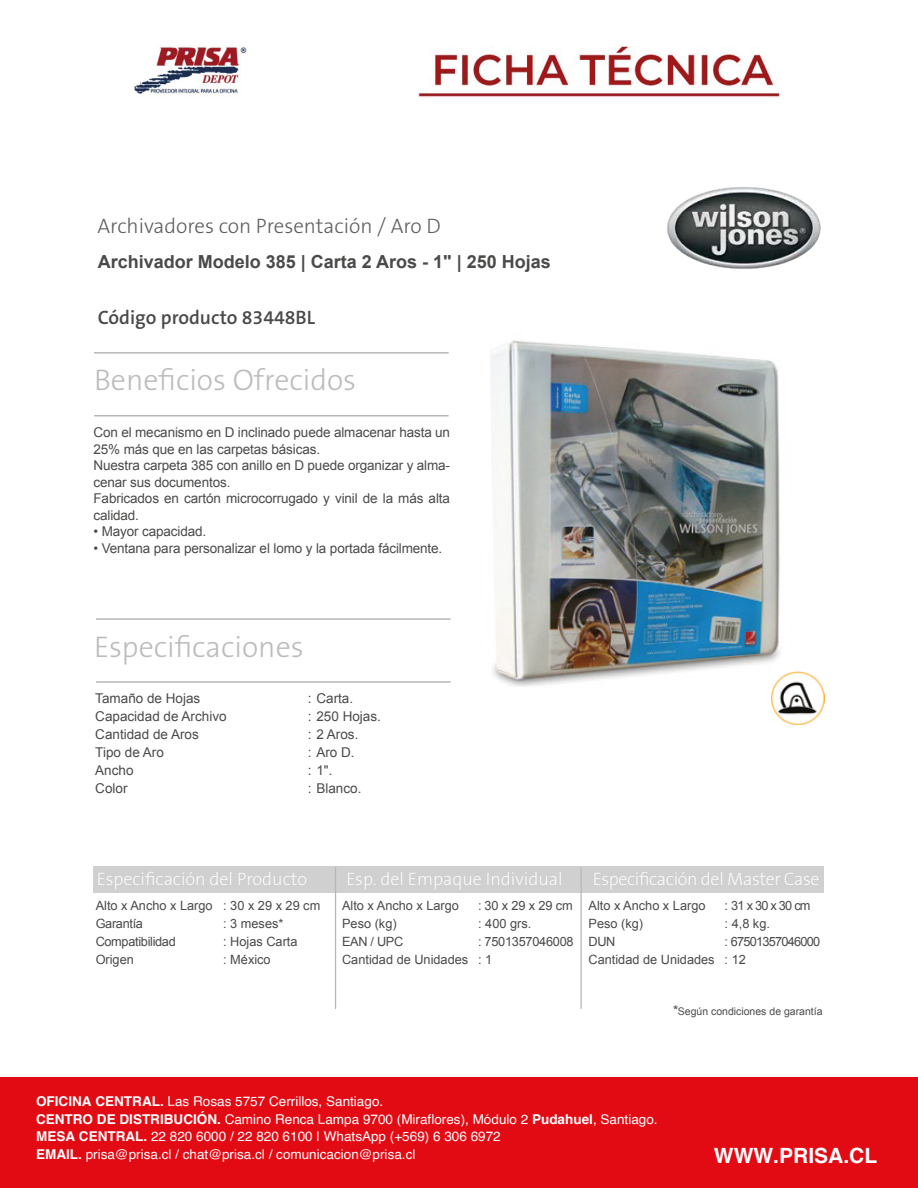
<style>
.page{position:relative;width:918px;height:1188px;background:#fff}
.page>*{position:absolute;margin:0;border:0;box-sizing:border-box;transform-origin:0 0}
.t1{font:30px "The Sans KENSINGTON3 Li";color:#bcbcbc}
.t2{font:21px "The Sans KENSINGTON3 Li";color:#606060}
.t3{font:700 21px "Helvetica";color:#fff}
.t4{font:19.5px "The Sans KENSINGTON6 SB";color:#4a4a49}
.t5{font:18px "The Sans KENSINGTON2 XL";color:#fff}
.t6{font:700 18px "Arial";color:#4a4a49}
.t7{font:18px "The Sans KENSINGTON2 XL";letter-spacing:-.02em;color:#fff}
.t8{font:13.5px/16.5px "Arial";letter-spacing:-.01em;color:#4a4a49}
.t9{font:13.5px/18.3px "Helvetica";color:#fff}
.t10{font:12.75px/18px "Arial";color:#4a4a49}
.t11{font:12.75px "Arial";letter-spacing:-.025em;color:#4a4a49}
.t12{font:12.75px "Arial";letter-spacing:.26em;color:#4a4a49}
.t13{font:12.75px "Arial";letter-spacing:.16em;color:#4a4a49}
.t14{font:10.5px "Arial";color:#4a4a49}
.s1{font-size:13.5px}
.s2{font-weight:700}
</style>
<div class="page">
<hr style="left:94px;top:352px;width:355px;height:2px;background:#b6b5b9">
<hr style="left:94px;top:415px;width:355px;height:1px;background:#b6b5b9">
<hr style="left:96px;top:618px;width:355px;height:2px;background:#b6b5b9">
<hr style="left:96px;top:681px;width:355px;height:2px;background:#b6b5b9">
<div style="left:94px;top:866px;width:730px;height:27px;background:#d0d0d0"></div>
<hr style="left:335px;top:867px;width:1px;height:142px;background:#b6b5b9">
<hr style="left:581px;top:867px;width:1px;height:142px;background:#b6b5b9">
<img style="left:491px;top:340px;width:289px;height:347px">
<img style="left:771px;top:671px;width:54px;height:54px">
<img style="left:667px;top:187px;width:154px;height:82px">
<img style="left:134px;top:46px;width:647px;height:52px">
<div style="left:0;top:1077px;width:918px;height:111px;background:#e20a13"></div>
<h2 class="t2" style="left:97px;top:215px;width:345px">Archivadores con Presentación / Aro D</h2>
<h3 class="t6" style="left:98px;top:250px;width:455px">Archivador Modelo 385 | Carta 2 Aros - 1" | 250 Hojas</h3>
<h3 class="t4" style="left:98px;top:307px;width:219px">Código producto 83448BL</h3>
<h1 class="t1" style="left:94px;top:364px;width:264px">Beneficios Ofrecidos</h1>
<p class="t8" style="left:93px;top:424px;width:358px">Con el mecanismo en D inclinado puede almacenar hasta un 25% más que en las carpetas básicas.<br>Nuestra carpeta 385 con anillo en D puede organizar y alma&shy;cenar sus documentos.<br>Fabricados en cartón microcorrugado y vinil de la más alta calidad.</p>
<p class="t8" style="left:93px;top:523px;width:114px">• Mayor capacidad.</p>
<p class="t8" style="left:93px;top:540px;width:350px">• Ventana para personalizar el lomo y la portada fácilmente.</p>
<h1 class="t1" style="left:94px;top:630px;width:211px">Especificaciones</h1>
<p class="t8" style="left:95px;top:690px;width:107px">Tamaño de Hojas</p>
<p class="t8" style="left:308px;top:690px;width:47px">: Carta.</p>
<p class="t8" style="left:95px;top:708px;width:133px">Capacidad de Archivo</p>
<p class="t8" style="left:308px;top:708px;width:75px">: 250 Hojas.</p>
<p class="t8" style="left:95px;top:726px;width:105px">Cantidad de Aros</p>
<p class="t8" style="left:308px;top:726px;width:52px">: 2 Aros.</p>
<p class="t8" style="left:95px;top:744px;width:70px">Tipo de Aro</p>
<p class="t8" style="left:308px;top:744px;width:48px">: Aro D.</p>
<p class="t8" style="left:95px;top:762px;width:40px">Ancho</p>
<p class="t8" style="left:308px;top:762px;width:26px">: 1".</p>
<p class="t8" style="left:95px;top:780px;width:34px">Color</p>
<p class="t8" style="left:308px;top:780px;width:55px">: Blanco.</p>
<h3 class="t5" style="left:97px;top:869px;width:212px">Especificación del Producto</h3>
<h3 class="t5" style="left:346px;top:869px;width:218px">Esp. del Empaque Individual</h3>
<h3 class="t7" style="left:593px;top:869px;width:228px">Especificación del Master Case</h3>
<p class="t10" style="left:96px;top:896px;width:226px">Alto x Ancho x Largo : 30 x 29 x 29 cm<br>Garantía</p>
<p class="t10" style="left:223px;top:914px;width:62px">: 3 meses*</p>
<p class="t11" style="left:96px;top:933px;width:82px">Compatibilidad</p>
<p class="t10" style="left:223px;top:932px;width:76px">: Hojas Carta</p>
<p class="t10" style="left:96px;top:950px;width:40px">Origen</p>
<p class="t10" style="left:223px;top:950px;width:49px">: México</p>
<p class="t10" style="left:342px;top:896px;width:118px">Alto x Ancho x Largo</p>
<p class="t12" style="left:478px;top:897px;width:96px">:30x29x29cm</p>
<p class="t10" style="left:342px;top:914px;width:56px">Peso (kg)</p>
<p class="t10" style="left:478px;top:914px;width:55px">: 400 grs.</p>
<p class="t10" style="left:342px;top:932px;width:63px">EAN / UPC</p>
<p class="t10" style="left:342px;top:932px;width:233px;text-indent:136px">: 7501357046008<br>Cantidad de Unidades : 1</p>
<p class="t10" style="left:589px;top:896px;width:118px">Alto x Ancho x Largo</p>
<p class="t13" style="left:725px;top:897px;width:87px">:31x30x30cm</p>
<p class="t10" style="left:589px;top:914px;width:56px">Peso (kg)</p>
<p class="t10" style="left:725px;top:914px;width:47px">: 4,8 kg.</p>
<p class="t10" style="left:589px;top:932px;width:28px">DUN</p>
<p class="t10" style="left:589px;top:932px;width:233px;text-indent:136px">: 67501357046000<br>Cantidad de Unidades : 12</p>
<p class="t14" style="left:673px;top:1004px;width:151px"><span class="s1">*</span>Según condiciones de garantía</p>
<p class="t9" style="left:36px;top:1092px;width:623px"><span class="s2">OFICINA CENTRAL.</span> Las Rosas 5757 Cerrillos, Santiago.<br><span class="s2">CENTRO DE DISTRIBUCIÓN.</span> Camino Renca Lampa 9700 (Miraflores), Módulo 2 <span class="s2">Pudahuel</span>, Santiago.</p>
<p class="t9" style="left:36px;top:1128px;width:466px"><span class="s2">MESA CENTRAL.</span> 22 820 6000 / 22 820 6100 | WhatsApp (+569) 6 306 6972<br><span class="s2">EMAIL.</span> prisa@prisa.cl / chat@prisa.cl / comunicacion@prisa.cl</p>
<h2 class="t3" style="left:714px;top:1139px;width:165px">WWW.PRISA.CL</h2>
</div>
